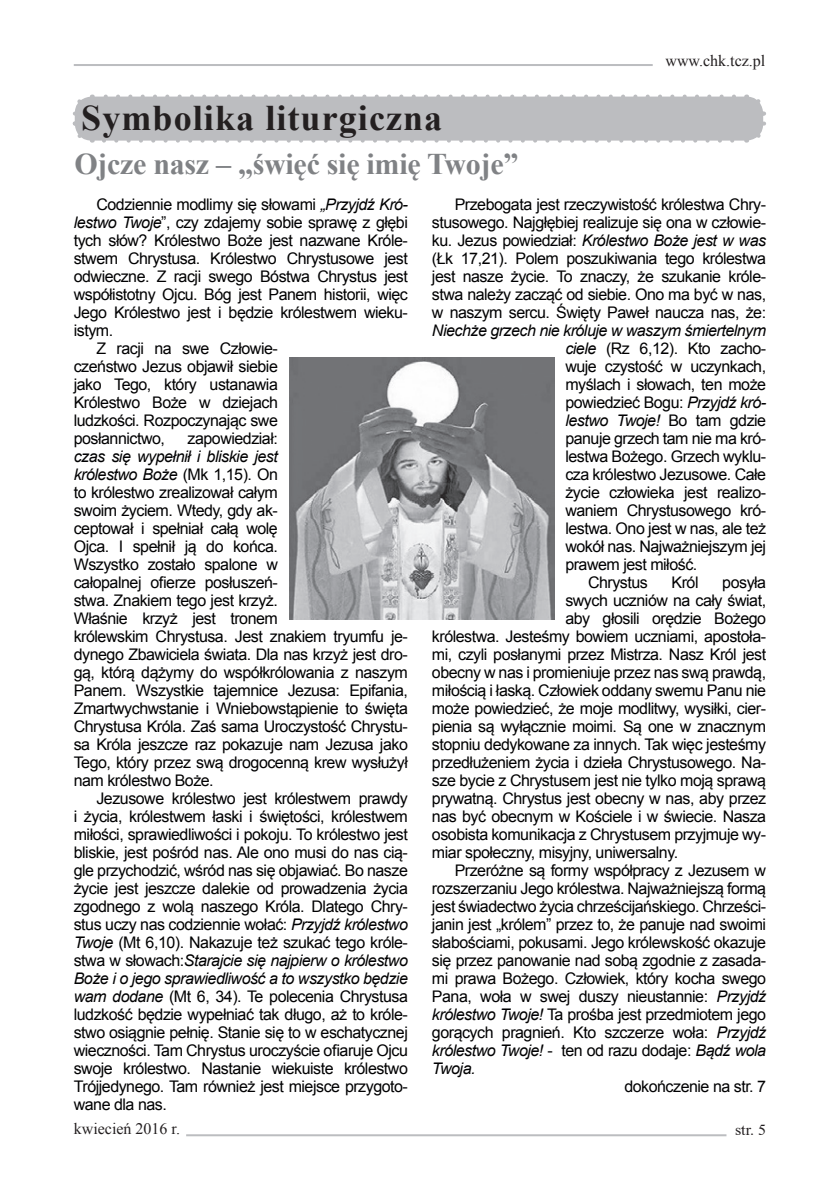
<style>
.page{position:relative;width:840px;height:1191px;background:#fff}
.page>*{position:absolute;margin:0;border:0;box-sizing:border-box;transform-origin:0 0}
.t1{font:700 36px "Times New Roman";letter-spacing:.03em;color:#231f20}
.t2{font:700 30px "Times New Roman";letter-spacing:-.01em;color:#808285}
.t3{font:16px/18px "Arial";letter-spacing:-.03em;color:#000002;text-align:justify}
.t4{font:italic 16px "Arial";letter-spacing:-.03em;color:#000002}
.t5{font:16px "Times New Roman";color:#231f20}
.t6{font:16px "Times New Roman PL";color:#231f20}
.s1{font-style:italic}
.s2{font-style:normal}
</style>
<div class="page">
<hr style="left:74px;top:64px;width:578px;height:2px;background:#bcbdc0">
<hr style="left:186px;top:1134px;width:540px;height:2px;background:#bcbdc0">
<svg style="left:745px;top:94px;width:21px;height:49px"></svg>
<svg style="left:72px;top:95px;width:667px;height:48px;background:#c0c1c4"></svg>
<img style="left:289px;top:357px;width:264px;height:263px">
<p class="t5" style="left:665px;top:50px;width:101px">www.chk.tcz.pl</p>
<h1 class="t1" style="left:81px;top:93px;width:362px">Symbolika liturgiczna</h1>
<h2 class="t2" style="left:74px;top:144px;width:445px">Ojcze nasz – „święć się imię Twoje”</h2>
<p class="t3" style="left:96px;top:196px;width:313px">Codziennie modlimy się słowami <span class="s1">„Przyjdź Kró-</span></p>
<p class="t3" style="left:74px;top:214px;width:335px"><span class="s1">lestwo Twoje</span>”, czy zdajemy sobie sprawę z głębi</p>
<p class="t3" style="left:74px;top:232px;width:335px">tych słów? Królestwo Boże jest nazwane Króle-</p>
<p class="t3" style="left:74px;top:250px;width:335px">stwem Chrystusa. Królestwo Chrystusowe jest</p>
<p class="t3" style="left:74px;top:268px;width:335px">odwieczne. Z racji swego Bóstwa Chrystus jest</p>
<p class="t3" style="left:74px;top:286px;width:335px">współistotny Ojcu. Bóg jest Panem historii, więc</p>
<p class="t3" style="left:74px;top:304px;width:335px">Jego Królestwo jest i będzie królestwem wieku-</p>
<p class="t3" style="left:74px;top:322px;width:41px">istym.</p>
<p class="t3" style="left:96px;top:340px;width:183px">Z racji na swe Człowie-</p>
<p class="t3" style="left:74px;top:358px;width:205px">czeństwo Jezus objawił siebie</p>
<p class="t3" style="left:74px;top:376px;width:205px">jako Tego, który ustanawia</p>
<p class="t3" style="left:74px;top:394px;width:205px">Królestwo Boże w dziejach</p>
<p class="t3" style="left:74px;top:412px;width:205px">ludzkości. Rozpoczynając swe</p>
<p class="t3" style="left:74px;top:430px;width:93px">posłannictwo,</p>
<p class="t3" style="left:187px;top:430px;width:92px">zapowiedział׃</p>
<p class="t3" style="left:74px;top:448px;width:335px;text-align:left"><span class="s1">czas się wypełnił i bliskie jest<br>królestwo Boże</span> (Mk 1,15). On<br>to królestwo zrealizował całym<br>swoim życiem. Wtedy, gdy ak-<br>ceptował i spełniał całą wolę<br>Ojca. I spełnił ją do końca.<br>Wszystko zostało spalone w<br>całopalnej ofierze posłuszeń-<br>stwa. Znakiem tego jest krzyż.<br>Właśnie krzyż jest tronem<br>królewskim Chrystusa. Jest znakiem tryumfu je&shy;dynego Zbawiciela świata. Dla nas krzyż jest dro&shy;gą, którą dążymy do współkrólowania z naszym Panem. Wszystkie tajemnice Jezusa׃ Epifania, Zmartwychwstanie i Wniebowstąpienie to święta Chrystusa Króla. Zaś sama Uroczystość Chrystu&shy;sa Króla jeszcze raz pokazuje nam Jezusa jako Tego, który przez swą drogocenną krew wysłużył nam królestwo Boże.</p>
<p class="t3" style="left:74px;top:790px;width:335px;text-indent:23px">Jezusowe królestwo jest królestwem prawdy i życia, królestwem łaski i świętości, królestwem miłości, sprawiedliwości i pokoju. To królestwo jest bliskie, jest pośród nas. Ale ono musi do nas cią&shy;gle przychodzić, wśród nas się objawiać. Bo nasze życie jest jeszcze dalekie od prowadzenia życia zgodnego z wolą naszego Króla. Dlatego Chry&shy;stus uczy nas codziennie wołać׃ <span class="s1">Przyjdź królestwo Twoje</span> (Mt 6,10). Nakazuje też szukać tego króle&shy;stwa w słowach׃<span class="s1">Starajcie się najpierw o królestwo Boże i o jego sprawiedliwość a to wszystko będzie wam dodane</span> (Mt 6, 34). Te polecenia Chrystusa ludzkość będzie wypełniać tak długo, aż to króle&shy;stwo osiągnie pełnię. Stanie się to w eschatycznej wieczności. Tam Chrystus uroczyście ofiaruje Ojcu swoje królestwo. Nastanie wiekuiste królestwo Trójjedynego. Tam również jest miejsce przygoto&shy;wane dla nas.</p>
<p class="t3" style="left:432px;top:196px;width:335px;text-indent:23px">Przebogata jest rzeczywistość królestwa Chry&shy;stusowego. Najgłębiej realizuje się ona w człowie&shy;ku. Jezus powiedział׃ <span class="s1">Królestwo Boże jest w was </span>(Łk 17,21). Polem poszukiwania tego królestwa jest nasze życie. To znaczy, że szukanie króle&shy;stwa należy zacząć od siebie. Ono ma być w nas, w naszym sercu. Święty Paweł naucza nas, że׃</p>
<p class="t4" style="left:432px;top:320px;width:335px">Niechże grzech nie króluje w waszym śmiertelnym</p>
<p class="t3" style="left:565px;top:340px;width:202px"><span class="s1">ciele</span> (Rz 6,12). Kto zacho-</p>
<p class="t3" style="left:565px;top:358px;width:202px">wuje czystość w uczynkach,</p>
<p class="t3" style="left:565px;top:376px;width:202px">myślach i słowach, ten może</p>
<p class="t3" style="left:565px;top:394px;width:202px">powiedzieć Bogu: <span class="s1">Przyjdź kró-</span></p>
<p class="t4" style="left:565px;top:410px;width:202px">lestwo Twoje! <span class="s2">Bo tam gdzie</span></p>
<p class="t3" style="left:565px;top:430px;width:202px">panuje grzech tam nie ma kró-</p>
<p class="t3" style="left:565px;top:448px;width:202px">lestwa Bożego. Grzech wyklu-</p>
<p class="t3" style="left:565px;top:466px;width:202px">cza królestwo Jezusowe. Całe</p>
<p class="t3" style="left:565px;top:484px;width:202px">życie człowieka jest realizo-</p>
<p class="t3" style="left:565px;top:502px;width:202px">waniem Chrystusowego kró-</p>
<p class="t3" style="left:565px;top:520px;width:202px">lestwa. Ono jest w nas, ale też</p>
<p class="t3" style="left:565px;top:538px;width:202px">wokół nas. Najważniejszym jej</p>
<p class="t3" style="left:565px;top:556px;width:133px">prawem jest miłość.</p>
<p class="t3" style="left:587px;top:574px;width:61px">Chrystus</p>
<p class="t3" style="left:671px;top:574px;width:29px">Król</p>
<p class="t3" style="left:721px;top:574px;width:45px">posyła</p>
<p class="t3" style="left:565px;top:592px;width:202px">swych uczniów na cały świat,</p>
<p class="t3" style="left:565px;top:610px;width:202px">aby głosili orędzie Bożego</p>
<p class="t3" style="left:432px;top:628px;width:335px">królestwa. Jesteśmy bowiem uczniami, apostoła-</p>
<p class="t3" style="left:432px;top:646px;width:335px">mi, czyli posłanymi przez Mistrza. Nasz Król jest</p>
<p class="t3" style="left:432px;top:664px;width:335px">obecny w nas i promieniuje przez nas swą prawdą,</p>
<p class="t3" style="left:432px;top:682px;width:335px">miłością i łaską. Człowiek oddany swemu Panu nie</p>
<p class="t3" style="left:432px;top:700px;width:335px">może powiedzieć, że moje modlitwy, wysiłki, cier-</p>
<p class="t3" style="left:432px;top:718px;width:335px">pienia są wyłącznie moimi. Są one w znacznym</p>
<p class="t3" style="left:432px;top:736px;width:335px">stopniu dedykowane za innych. Tak więc jesteśmy</p>
<p class="t3" style="left:432px;top:754px;width:335px">przedłużeniem życia i dzieła Chrystusowego. Na-</p>
<p class="t3" style="left:432px;top:772px;width:335px">sze bycie z Chrystusem jest nie tylko moją sprawą</p>
<p class="t3" style="left:432px;top:790px;width:335px">prywatną. Chrystus jest obecny w nas, aby przez</p>
<p class="t3" style="left:432px;top:808px;width:335px">nas być obecnym w Kościele i w świecie. Nasza</p>
<p class="t3" style="left:432px;top:826px;width:335px">osobista komunikacja z Chrystusem przyjmuje wy-</p>
<p class="t3" style="left:432px;top:844px;width:247px">miar społeczny, misyjny, uniwersalny.</p>
<p class="t3" style="left:454px;top:862px;width:313px">Przeróżne są formy współpracy z Jezusem w</p>
<p class="t3" style="left:432px;top:880px;width:335px">rozszerzaniu Jego królestwa. Najważniejszą formą</p>
<p class="t3" style="left:432px;top:898px;width:335px">jest świadectwo życia chrześcijańskiego. Chrześci-</p>
<p class="t3" style="left:432px;top:916px;width:335px">janin jest „królem” przez to, że panuje nad swoimi</p>
<p class="t3" style="left:432px;top:934px;width:335px">słabościami, pokusami. Jego królewskość okazuje</p>
<p class="t3" style="left:432px;top:952px;width:335px">się przez panowanie nad sobą zgodnie z zasada-</p>
<p class="t3" style="left:432px;top:970px;width:335px">mi prawa Bożego. Człowiek, który kocha swego</p>
<p class="t3" style="left:432px;top:988px;width:335px">Pana, woła w swej duszy nieustannie: <span class="s1">Przyjdź</span></p>
<p class="t3" style="left:432px;top:1006px;width:335px"><span class="s1">królestwo Twoje!</span> Ta prośba jest przedmiotem jego</p>
<p class="t3" style="left:432px;top:1024px;width:335px">gorących pragnień. Kto szczerze woła: <span class="s1">Przyjdź</span></p>
<p class="t4" style="left:432px;top:1040px;width:335px">królestwo Twoje! <span class="s2">- ten od razu dodaje:</span> Bądź wola</p>
<p class="t4" style="left:432px;top:1058px;width:45px">Twoja.</p>
<p class="t3" style="left:624px;top:1078px;width:143px">dokończenie na str. 7</p>
<p class="t5" style="left:74px;top:1118px;width:108px">kwiecień 2016 r.</p>
<p class="t6" style="left:734px;top:1120px;width:33px">str. 5</p>
</div>
